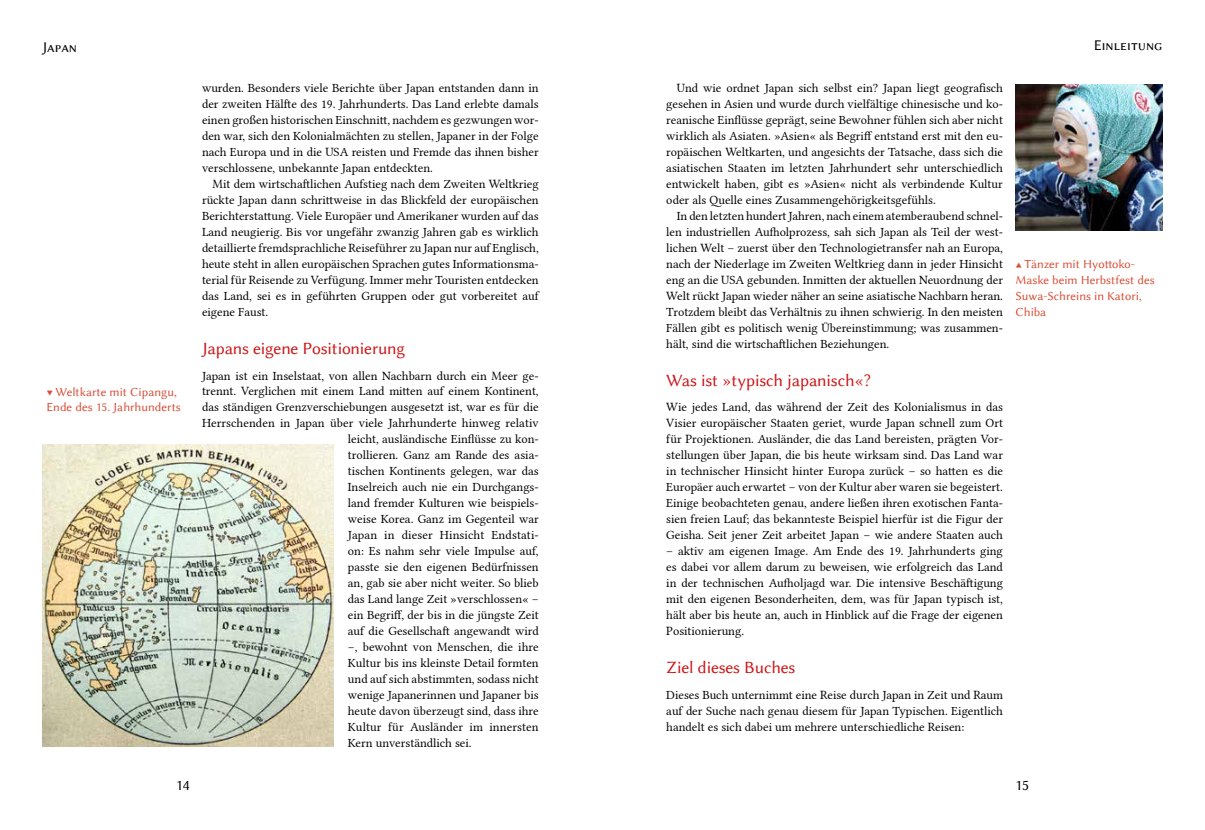
<style>
.page{position:relative;width:1205px;height:830px;background:#fff}
.page>*{position:absolute;margin:0;border:0;box-sizing:border-box;transform-origin:0 0}
.t1{font:17.5px "Lin Biolinum";letter-spacing:-.01em;color:#cd1719}
.t2{font:15px "Lin Biolinum Capitals";color:#000}
.t3{font:15px "Lin Biolinum";color:#000}
.t4{font:12.5px/16px "Lin Libertine";color:#000;text-align:justify}
.t5{font:12.5px/16px "Lin Biolinum";color:#d74f38}
</style>
<div class="page">
<img style="left:42px;top:444px;width:292px;height:302px">
<img style="left:1015px;top:85px;width:147px;height:145px">
<p class="t2" style="left:43px;top:39px;width:36px">Japan</p>
<p class="t2" style="left:1093px;top:37px;width:70px">Einleitung</p>
<p class="t5" style="left:47px;top:383px;width:136px">▼ Weltkarte mit Cipangu,<br>Ende des 15. Jahrhunderts</p>
<p class="t4" style="left:202px;top:79px;width:338px">wurden. Besonders viele Berichte über Japan entstanden dann in der zweiten Hälfte des 19. Jahrhunderts. Das Land erlebte damals einen großen historischen Einschnitt, nachdem es gezwungen wor&shy;den war, sich den Kolonialmächten zu stellen, Japaner in der Folge nach Europa und in die USA reisten und Fremde das ihnen bisher verschlossene, unbekannte Japan entdeckten.</p>
<p class="t4" style="left:202px;top:174px;width:338px;text-indent:11px">Mit dem wirtschaftlichen Aufstieg nach dem Zweiten Weltkrieg rückte Japan dann schrittweise in das Blickfeld der europäischen Berichterstattung. Viele Europäer und Amerikaner wurden auf das Land neugierig. Bis vor ungefähr zwanzig Jahren gab es wirklich detaillierte fremdsprachliche Reiseführer zu Japan nur auf Englisch, heute steht in allen europäischen Sprachen gutes Informationsma&shy;terial für Reisende zu Verfügung. Immer mehr Touristen entdecken das Land, sei es in geführten Gruppen oder gut vorbereitet auf eigene Faust.</p>
<h1 class="t1" style="left:202px;top:338px;width:205px">Japans eigene Positionierung</h1>
<p class="t4" style="left:202px;top:366px;width:338px">Japan ist ein Inselstaat, von allen Nachbarn durch ein Meer ge-</p>
<p class="t4" style="left:202px;top:382px;width:338px">trennt. Verglichen mit einem Land mitten auf einem Kontinent,</p>
<p class="t4" style="left:202px;top:398px;width:338px">das ständigen Grenzverschiebungen ausgesetzt ist, war es für die</p>
<p class="t4" style="left:202px;top:414px;width:338px">Herrschenden in Japan über viele Jahrhunderte hinweg relativ</p>
<p class="t4" style="left:348px;top:430px;width:192px">leicht, ausländische Einflüsse zu kon-</p>
<p class="t4" style="left:348px;top:445px;width:192px">trollieren. Ganz am Rande des asia-</p>
<p class="t4" style="left:348px;top:461px;width:192px">tischen Kontinents gelegen, war das</p>
<p class="t4" style="left:348px;top:477px;width:192px">Inselreich auch nie ein Durchgangs-</p>
<p class="t4" style="left:348px;top:493px;width:192px">land fremder Kulturen wie beispiels-</p>
<p class="t4" style="left:348px;top:509px;width:192px">weise Korea. Ganz im Gegenteil war</p>
<p class="t4" style="left:348px;top:525px;width:192px">Japan in dieser Hinsicht Endstati-</p>
<p class="t4" style="left:348px;top:541px;width:192px">on: Es nahm sehr viele Impulse auf,</p>
<p class="t4" style="left:348px;top:557px;width:192px">passte sie den eigenen Bedürfnissen</p>
<p class="t4" style="left:348px;top:573px;width:192px">an, gab sie aber nicht weiter. So blieb</p>
<p class="t4" style="left:348px;top:589px;width:192px">das Land lange Zeit »verschlossen« –</p>
<p class="t4" style="left:348px;top:605px;width:192px">ein Begriff, der bis in die jüngste Zeit</p>
<p class="t4" style="left:348px;top:621px;width:192px">auf die Gesellschaft angewandt wird</p>
<p class="t4" style="left:348px;top:637px;width:192px">–, bewohnt von Menschen, die ihre</p>
<p class="t4" style="left:348px;top:653px;width:192px">Kultur bis ins kleinste Detail formten</p>
<p class="t4" style="left:348px;top:669px;width:192px">und auf sich abstimmten, sodass nicht</p>
<p class="t4" style="left:348px;top:685px;width:192px">wenige Japanerinnen und Japaner bis</p>
<p class="t4" style="left:348px;top:701px;width:192px">heute davon überzeugt sind, dass ihre</p>
<p class="t4" style="left:348px;top:717px;width:192px">Kultur für Ausländer im innersten</p>
<p class="t4" style="left:348px;top:733px;width:125px">Kern unverständlich sei.</p>
<p class="t4" style="left:666px;top:79px;width:338px;text-indent:11px">Und wie ordnet Japan sich selbst ein? Japan liegt geografisch gesehen in Asien und wurde durch vielfältige chinesische und ko&shy;reanische Einflüsse geprägt, seine Bewohner fühlen sich aber nicht wirklich als Asiaten. »Asien« als Begriff entstand erst mit den eu&shy;ropäischen Weltkarten, und angesichts der Tatsache, dass sich die asiatischen Staaten im letzten Jahrhundert sehr unterschiedlich entwickelt haben, gibt es »Asien« nicht als verbindende Kultur oder als Quelle eines Zusammengehörigkeitsgefühls.</p>
<p class="t4" style="left:666px;top:206px;width:338px;text-indent:11px">In den letzten hundert Jahren, nach einem atemberaubend schnel&shy;len industriellen Aufholprozess, sah sich Japan als Teil der west&shy;lichen Welt – zuerst über den Technologietransfer nah an Europa, nach der Niederlage im Zweiten Weltkrieg dann in jeder Hinsicht eng an die USA gebunden. Inmitten der aktuellen Neuordnung der Welt rückt Japan wieder näher an seine asiatische Nachbarn heran.<br>Trotzdem bleibt das Verhältnis zu ihnen schwierig. In den meisten Fällen gibt es politisch wenig Übereinstimmung; was zusammen&shy;hält, sind die wirtschaftlichen Beziehungen.</p>
<h1 class="t1" style="left:666px;top:370px;width:206px">Was ist »typisch japanisch«?</h1>
<p class="t4" style="left:666px;top:398px;width:338px">Wie jedes Land, das während der Zeit des Kolonialismus in das Visier europäischer Staaten geriet, wurde Japan schnell zum Ort für Projektionen. Ausländer, die das Land bereisten, prägten Vor&shy;stellungen über Japan, die bis heute wirksam sind. Das Land war in technischer Hinsicht hinter Europa zurück – so hatten es die Europäer auch erwartet – von der Kultur aber waren sie begeistert.<br>Einige beobachteten genau, andere ließen ihren exotischen Fanta&shy;sien freien Lauf; das bekannteste Beispiel hierfür ist die Figur der Geisha. Seit jener Zeit arbeitet Japan – wie andere Staaten auch</p>
<p class="t4" style="left:666px;top:541px;width:338px">– aktiv am eigenen Image. Am Ende des 19. Jahrhunderts ging es dabei vor allem darum zu beweisen, wie erfolgreich das Land in der technischen Aufholjagd war. Die intensive Beschäftigung mit den eigenen Besonderheiten, dem, was für Japan typisch ist, hält aber bis heute an, auch in Hinblick auf die Frage der eigenen Positionierung.</p>
<h1 class="t1" style="left:666px;top:657px;width:131px">Ziel dieses Buches</h1>
<p class="t4" style="left:666px;top:685px;width:338px">Dieses Buch unternimmt eine Reise durch Japan in Zeit und Raum auf der Suche nach genau diesem für Japan Typischen. Eigentlich handelt es sich dabei um mehrere unterschiedliche Reisen:</p>
<p class="t5" style="left:1015px;top:256px;width:141px">▲ Tänzer mit Hyottoko-<br>Maske beim Herbstfest des<br>Suwa-Schreins in Katori,<br>Chiba</p>
<p class="t3" style="left:176px;top:776px;width:15px">14</p>
<p class="t3" style="left:1015px;top:776px;width:15px">15</p>
</div>
